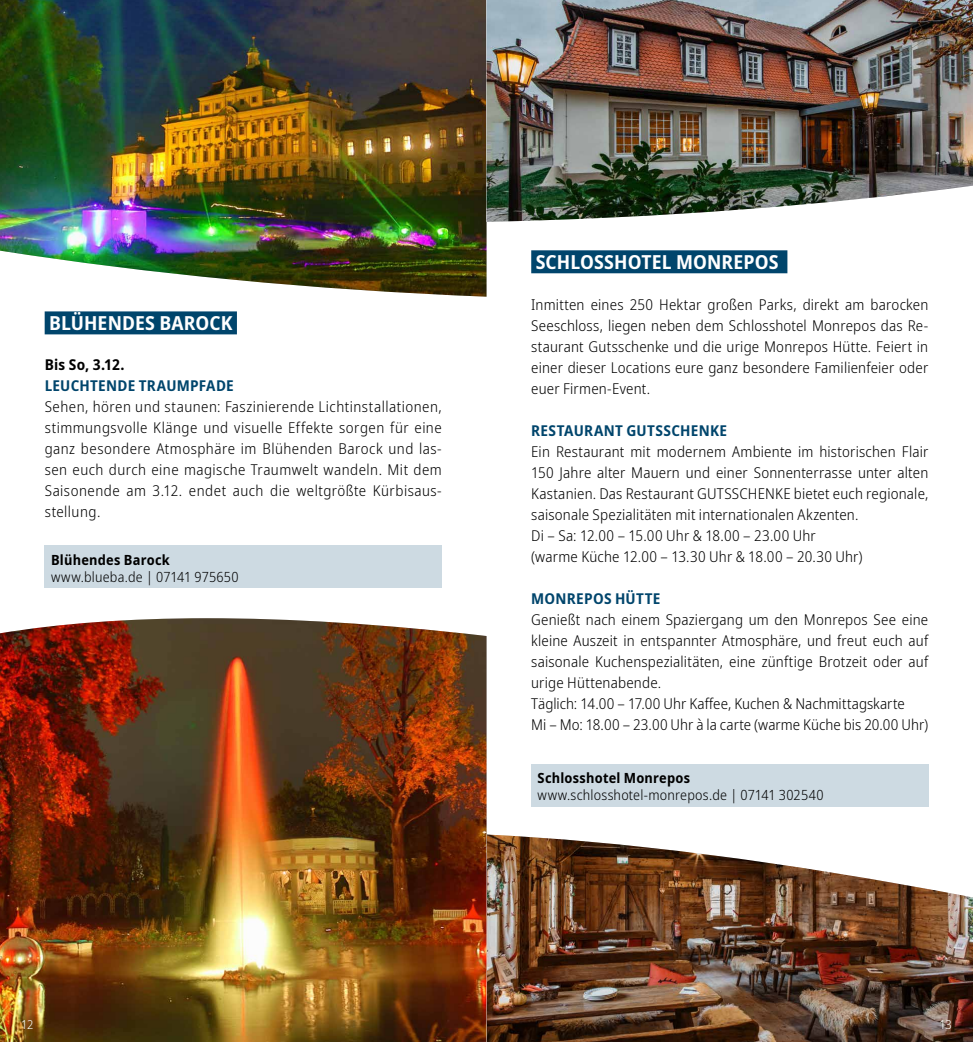
<style>
.page{position:relative;width:973px;height:1042px;background:#fff}
.page>*{position:absolute;margin:0;border:0;box-sizing:border-box;transform-origin:0 0}
.t1{font:700 semi-condensed 19.25px "Noto Sans";letter-spacing:.005em;color:#fff}
.t2{font:300 semi-condensed 14.88px/21px "Noto Sans";letter-spacing:.01em;color:#000;text-align:justify}
.t3{font:700 semi-condensed 14.88px "Noto Sans";letter-spacing:.02em;color:#00456c}
.t4{font:700 semi-condensed 14.88px "Noto Sans";letter-spacing:.015em;color:#000}
.t5{font:300 semi-condensed 14px "Noto Sans";letter-spacing:.015em;color:#000}
.t6{font:700 semi-condensed 14px "Noto Sans";letter-spacing:.015em;color:#000}
.t7{font:300 semi-condensed 12.25px "Noto Sans";color:#fff}
</style>
<div class="page">
<div style="left:531px;top:764px;width:397px;height:42px;background:#cddae2"></div>
<div style="left:531px;top:250px;width:256px;height:23px;background:#00456c"></div>
<div style="left:45px;top:311px;width:192px;height:23px;background:#00456c"></div>
<div style="left:45px;top:546px;width:396px;height:42px;background:#cddae2"></div>
<img style="left:486px;top:834px;width:486px;height:208px">
<img style="left:0;top:618px;width:486px;height:424px">
<img style="left:0;top:0;width:486px;height:297px">
<img style="left:486px;top:0;width:486px;height:222px">
<p class="t1" style="left:49px;top:309px;width:185px">BLÜHENDES BAROCK</p>
<p class="t4" style="left:45px;top:354px;width:81px">Bis So, 3.12.</p>
<p class="t3" style="left:45px;top:375px;width:191px">LEUCHTENDE TRAUMPFADE</p>
<p class="t2" style="left:45px;top:397px;width:398px">Sehen, hören und staunen: Faszinierende Lichtinstallationen, stimmungsvolle Klänge und visuelle Effekte sorgen für eine ganz besondere Atmosphäre im Blühenden Barock und las‑ sen euch durch eine magische Traumwelt wandeln. Mit dem Saisonende am 3.12. endet auch die weltgrößte Kürbisaus‑ stellung.</p>
<p class="t6" style="left:51px;top:550px;width:120px">Blühendes Barock</p>
<p class="t5" style="left:51px;top:567px;width:189px">www.blueba.de | 07141 975650</p>
<p class="t1" style="left:535px;top:248px;width:244px">SCHLOSSHOTEL MONREPOS</p>
<p class="t2" style="left:531px;top:294px;width:398px">Inmitten eines 250 Hektar großen Parks, direkt am barocken Seeschloss, liegen neben dem Schlosshotel Monrepos das Re‑ staurant Gutsschenke und die urige Monrepos Hütte. Feiert in einer dieser Locations eure ganz besondere Familienfeier oder euer Firmen-Event.</p>
<p class="t3" style="left:531px;top:420px;width:197px">RESTAURANT GUTSSCHENKE</p>
<p class="t2" style="left:531px;top:441px;width:398px;text-align:left">Ein Restaurant mit modernem Ambiente im historischen Flair 150 Jahre alter Mauern und einer Sonnenterrasse unter alten Kastanien. Das Restaurant GUTSSCHENKE bietet euch regionale, saisonale Spezialitäten mit internationalen Akzenten.<br>Di – Sa: 12.00 – 15.00 Uhr &amp; 18.00 – 23.00 Uhr<br>(warme Küche 12.00 – 13.30 Uhr &amp; 18.00 – 20.30 Uhr)</p>
<p class="t3" style="left:531px;top:588px;width:131px">MONREPOS HÜTTE</p>
<p class="t2" style="left:531px;top:609px;width:398px;text-align:left">Genießt nach einem Spaziergang um den Monrepos See eine kleine Auszeit in entspannter Atmosphäre, und freut euch auf saisonale Kuchenspezialitäten, eine zünftige Brotzeit oder auf urige Hüttenabende.<br>Täglich: 14.00 – 17.00 Uhr Kaffee, Kuchen &amp; Nachmittagskarte<br>Mi – Mo: 18.00 – 23.00 Uhr à la carte (warme Küche bis 20.00 Uhr)</p>
<p class="t6" style="left:537px;top:768px;width:154px">Schlosshotel Monrepos</p>
<p class="t5" style="left:537px;top:785px;width:287px">www.schlosshotel-monrepos.de | 07141 302540</p>
<p class="t7" style="left:21px;top:1016px;width:14px">12</p>
<p class="t7" style="left:939px;top:1016px;width:14px">13</p>
</div>
